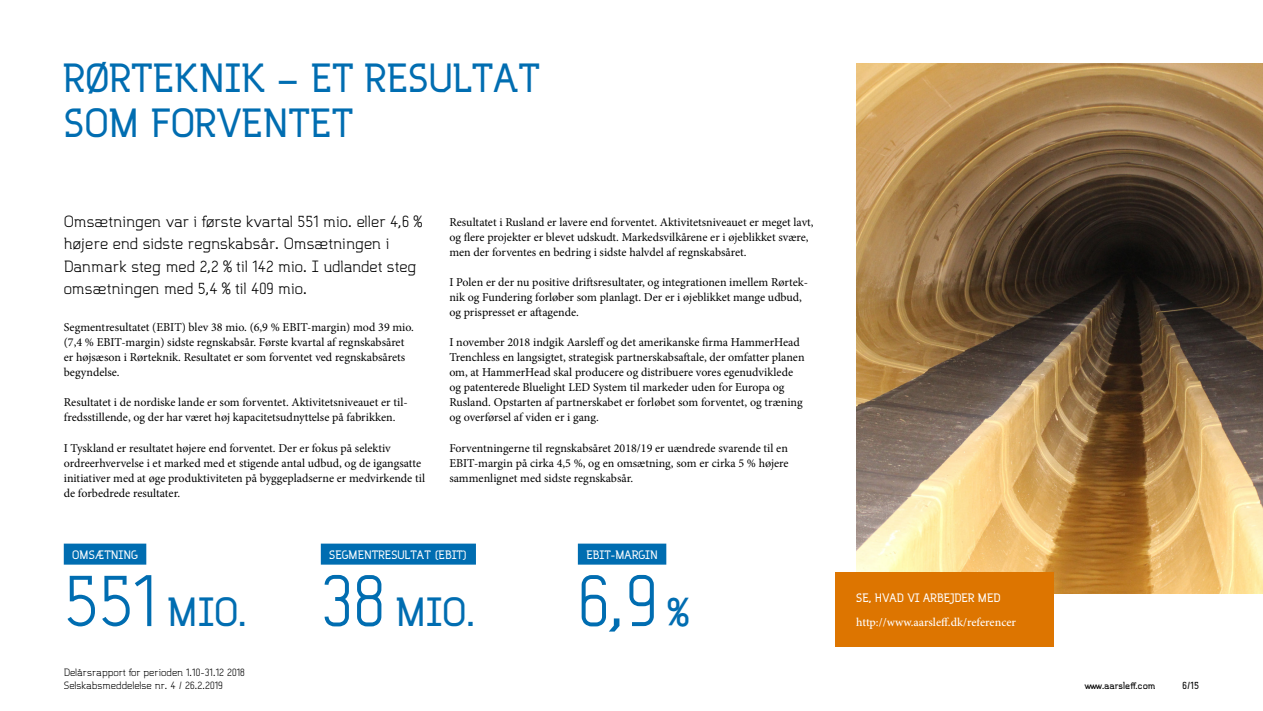
<style>
.page{position:relative;width:1263px;height:711px;background:#fff}
.page>*{position:absolute;margin:0;border:0;box-sizing:border-box;transform-origin:0 0}
.Rubrik{font:67.5px "B Ruston.";color:#006db1}
.Rubrik-2{font:700 37.5px/45px "B Ruston.";color:#006db1}
.Underrubrik{font:15px/22.5px "B Ruston.";color:#000}
.Brodtekst{font:12px/15px "Minion Pro";color:#000}
.LAES_MERE_Link{font:500 12px "Minion Pro";color:#fff}
.FACT_Rubrik{font:700 11.25px "B Ruston.";color:#fff}
.LAES_MERE_Rubrik{font:700 11.25px "B Ruston.";color:#fff}
.t1{font:9.75px/13.5px "B Ruston.";color:#000}
.t2{font:700 9.75px "B Ruston.";color:#000}
.s1{font-weight:400;font-size:67.5px}
.s2{font-weight:700;font-size:37.5px}
</style>
<div class="page">
<img style="left:856px;top:64px;width:407px;height:529px">
<div style="left:835px;top:572px;width:218px;height:74px;background:#dd7500"></div>
<div style="left:64px;top:543px;width:82px;height:21px;background:#006db1"></div>
<div style="left:321px;top:543px;width:155px;height:21px;background:#006db1"></div>
<div style="left:578px;top:543px;width:88px;height:21px;background:#006db1"></div>
<p class="Rubrik-2" style="left:64px;top:55px;width:478px">RØRTEKNIK – ET RESULTAT<br>SOM FORVENTET</p>
<p class="Underrubrik" style="left:64px;top:209px;width:360px">Omsætningen var i første kvartal 551 mio. eller 4,6 % højere end sidste regnskabsår. Omsætningen i Danmark steg med 2,2 % til 142 mio. I udlandet steg omsætningen med 5,4 % til 409 mio.</p>
<p class="Brodtekst" style="left:64px;top:320px;width:352px">Segmentresultatet (EBIT) blev 38 mio. (6,9 % EBIT-margin) mod 39 mio. (7,4 % EBIT-margin) sidste regnskabsår. Første kvartal af regnskabsåret er højsæson i Rørteknik. Resultatet er som forventet ved regnskabsårets begyndelse.</p>
<p class="Brodtekst" style="left:64px;top:395px;width:345px">Resultatet i de nordiske lande er som forventet. Aktivitetsniveauet er til&shy;fredsstillende, og der har været høj kapacitetsudnyttelse på fabrikken.</p>
<p class="Brodtekst" style="left:64px;top:440px;width:363px">I Tyskland er resultatet højere end forventet. Der er fokus på selektiv ordreerhvervelse i et marked med et stigende antal udbud, og de igangsatte initiativer med at øge produktiviteten på byggepladserne er medvirkende til de forbedrede resultater.</p>
<p class="Brodtekst" style="left:449px;top:215px;width:366px">Resultatet i Rusland er lavere end forventet. Aktivitetsniveauet er meget lavt, og flere projekter er blevet udskudt. Markedsvilkårene er i øjeblikket svære, men der forventes en bedring i sidste halvdel af regnskabsåret.</p>
<p class="Brodtekst" style="left:449px;top:275px;width:360px">I Polen er der nu positive driftsresultater, og integrationen imellem Rørtek&shy;nik og Fundering forløber som planlagt. Der er i øjeblikket mange udbud, og prispresset er aftagende.</p>
<p class="Brodtekst" style="left:449px;top:335px;width:357px">I november 2018 indgik Aarsleff og det amerikanske firma HammerHead Trenchless en langsigtet, strategisk partnerskabsaftale, der omfatter planen om, at HammerHead skal producere og distribuere vores egenudviklede og patenterede Bluelight LED System til markeder uden for Europa og Rusland. Opstarten af partnerskabet er forløbet som forventet, og træning og overførsel af viden er i gang.</p>
<p class="Brodtekst" style="left:449px;top:440px;width:341px;text-align:justify">Forventningerne til regnskabsåret 2018/19 er uændrede svarende til en EBIT-margin på cirka 4,5 %, og en omsætning, som er cirka 5 % højere sammenlignet med sidste regnskabsår.</p>
<p class="FACT_Rubrik" style="left:72px;top:547px;width:67px">OMSÆTNING</p>
<p class="Rubrik-2" style="left:64px;top:589px;width:184px"><span class="s1">551</span> MIO.</p>
<p class="t1" style="left:64px;top:664px;width:183px">Delårsrapport for perioden 1.10-31.12 2018<br>Selskabsmeddelelse nr. 4 / 26.2.2019</p>
<p class="FACT_Rubrik" style="left:329px;top:547px;width:140px">SEGMENTRESULTAT (EBIT)</p>
<p class="Rubrik-2" style="left:321px;top:589px;width:155px"><span class="s1">38</span> MIO.</p>
<p class="FACT_Rubrik" style="left:586px;top:547px;width:73px">EBIT-MARGIN</p>
<p class="Rubrik" style="left:578px;top:550px;width:113px">6,9 <span class="s2">%</span></p>
<p class="LAES_MERE_Rubrik" style="left:856px;top:590px;width:146px">SE, HVAD VI ARBEJDER MED</p>
<p class="LAES_MERE_Link" style="left:856px;top:613px;width:161px">http://www.aarsleff.dk/referencer</p>
<p class="t2" style="left:1084px;top:679px;width:73px">www.aarsleff.com</p>
<p class="t2" style="left:1182px;top:679px;width:18px">6/15</p>
</div>
